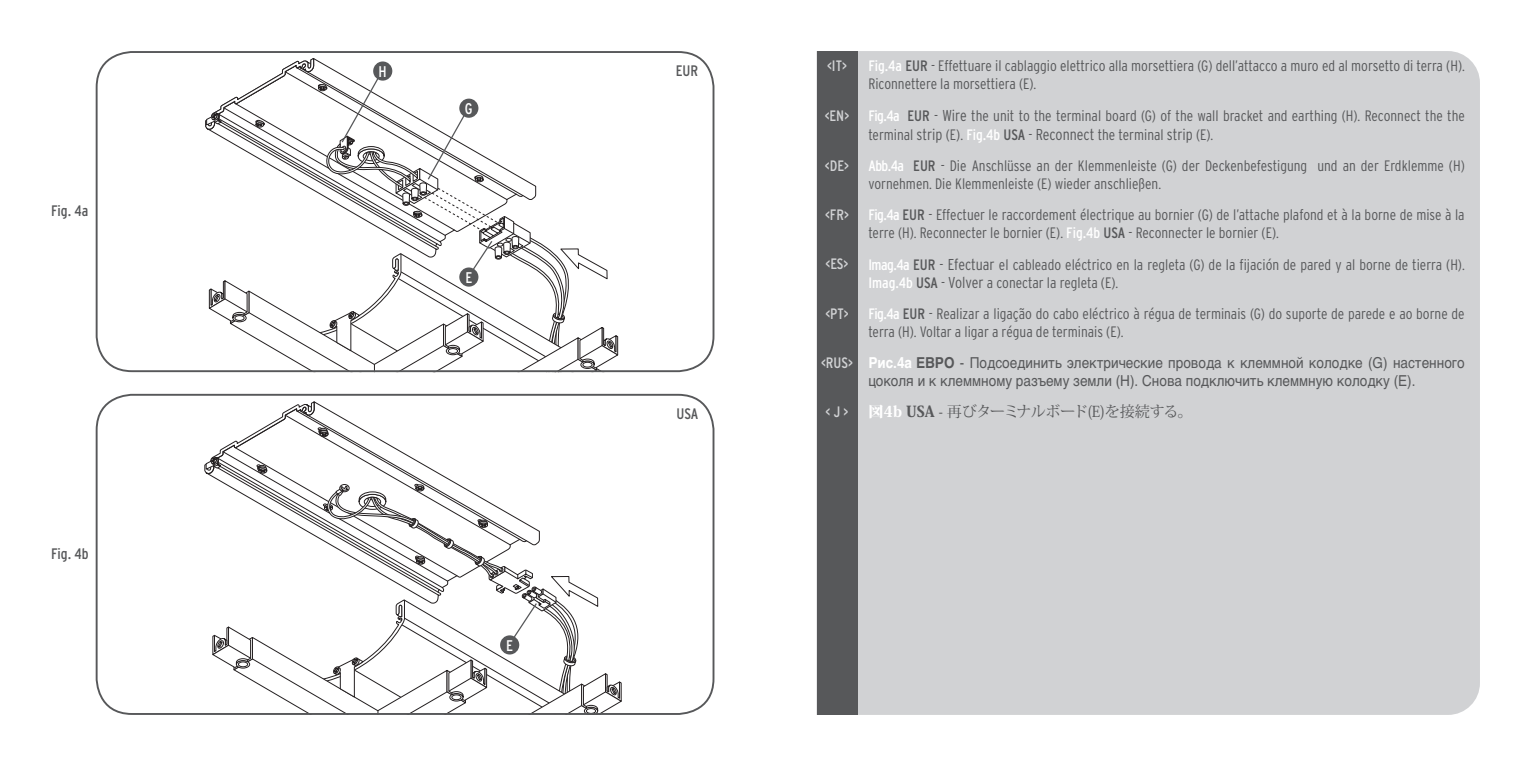
<style>
.page{position:relative;width:1531px;height:766px;background:#fff}
.page>*{position:absolute;margin:0;border:0;box-sizing:border-box;transform-origin:0 0}
.t1{font:condensed 15.53px "Interstate";color:#fff}
.t2{font:condensed 15.3px "Interstate";color:#57585a}
.t3{font:300 condensed 15.08px/18px "Interstate";color:#57585a}
.t4{font:15.08px/18px "Helvetica";color:#57585a;scale:.9 1}
.t5{font:condensed 15.08px "Interstate";color:#d1d2d4}
.t6{font:15.08px "Koz Min Pro";letter-spacing:-.06em;color:#57585a}
.s1{font-weight:400;color:#fff}
.s2{font-weight:400}
.s3{font-size:15.75px}
.s4{font-family:"Helvetica Cyr";font-weight:700;color:#fff}
.s5{font-weight:700;color:#fff}
.s6{font-family:"Helvetica Cyr";font-weight:700}
.s7{font-weight:800;color:#fff}
.s8{font-weight:800}
</style>
<div class="page">
<div style="left:857px;top:51px;width:623px;height:663px;background:#d1d2d4"></div>
<div style="left:816px;top:51px;width:41px;height:663px;background:#57585a"></div>
<svg style="left:205px;top:58px;width:421px;height:314px"></svg>
<div style="left:459px;top:267px;width:19px;height:19px;background:#57585a;border-radius:50%"></div>
<svg style="left:204px;top:401px;width:425px;height:313px"></svg>
<div style="left:500px;top:635px;width:19px;height:19px;background:#57585a;border-radius:50%"></div>
<p class="t2" style="left:51px;top:202px;width:39px">Fig. 4a</p>
<p class="t2" style="left:51px;top:545px;width:39px">Fig. 4b</p>
<p class="t1" style="left:379px;top:63px;width:10px">H</p>
<p class="t1" style="left:465px;top:100px;width:9px">G</p>
<p class="t1" style="left:465px;top:268px;width:8px">E</p>
<p class="t1" style="left:506px;top:636px;width:8px">E</p>
<p class="t2" style="left:676px;top:62px;width:24px">EUR</p>
<p class="t2" style="left:676px;top:405px;width:24px">USA</p>
<p class="t5" style="left:827px;top:57px;width:21px">&lt;IT&gt;</p>
<p class="t5" style="left:825px;top:107px;width:26px">&lt;EN&gt;</p>
<p class="t5" style="left:825px;top:157px;width:26px">&lt;DE&gt;</p>
<p class="t5" style="left:825px;top:206px;width:25px">&lt;FR&gt;</p>
<p class="t5" style="left:825px;top:255px;width:25px">&lt;ES&gt;</p>
<p class="t5" style="left:825px;top:305px;width:25px">&lt;PT&gt;</p>
<p class="t5" style="left:821px;top:354px;width:33px">&lt;RUS&gt;</p>
<p class="t5" style="left:825px;top:403px;width:25px">&lt; J &gt;</p>
<p class="t3" style="left:868px;top:57px;width:598px"><span class="s1">Fig.4a</span> <span class="s2">EUR</span> - Effettuare il cablaggio elettrico alla morsettiera (G) dell’attacco a muro ed al morsetto di terra (H).<br>Riconnettere la morsettiera (E).</p>
<p class="t3" style="left:868px;top:106px;width:598px;line-height:18.9px"><span class="s1">Fig.4a</span> <span class="s2">EUR</span> - <span class="s3">Wire</span> the unit to the terminal board (G) of the wall bracket and earthing (H). Reconnect the the terminal <span class="s3">strip</span> (E). <span class="s1">Fig.4b</span> <span class="s2">USA</span> - <span class="s3">Reconnect</span> the terminal <span class="s3">strip</span> (E).</p>
<p class="t3" style="left:868px;top:156px;width:598px"><span class="s1">Abb.4a</span> <span class="s2">EUR</span> - Die Anschlüsse an der Klemmenleiste (G) der Deckenbefestigung und an der Erdklemme (H) vornehmen. Die Klemmenleiste (E) wieder anschließen.</p>
<p class="t3" style="left:868px;top:205px;width:598px"><span class="s1">Fig.4a</span> <span class="s2">EUR</span> - Effectuer le raccordement électrique au bornier (G) de l’attache plafond et à la borne de mise à la terre (H). Reconnecter le bornier (E). <span class="s1">Fig.4b</span> <span class="s2">USA</span> - Reconnecter le bornier (E).</p>
<p class="t3" style="left:868px;top:254px;width:598px;line-height:18.9px"><span class="s1">Imag.4a</span> <span class="s2">EUR</span> - <span class="s3">Efectuar</span> el cableado eléctrico en la regleta (G) de la fijación de pared y al borne de tierra (H).<br><span class="s1">Imag.4b</span> <span class="s2">USA</span> - <span class="s3">Volver</span> a conectar la regleta (E).</p>
<p class="t3" style="left:868px;top:305px;width:598px"><span class="s1">Fig.4a</span> <span class="s2">EUR</span> - Realizar a ligação do cabo eléctrico à régua de terminais (G) do suporte de parede e ao borne de terra (H). Voltar a ligar a régua de terminais (E).</p>
<p class="t4" style="left:868px;top:354px;width:664px"><span class="s4">Рис</span><span class="s5">.4a</span> <span class="s6">ЕВРО</span> - Подсоединить электрические провода к клеммной колодке (G) настенного цоколя и к клеммному разъему земли (H). Снова подключить клеммную колодку (E).</p>
<p class="t6" style="left:868px;top:401px;width:326px"><span class="s7">図4b</span> <span class="s8">USA -</span> 再びターミナルボード(E)を接続する。</p>
</div>
